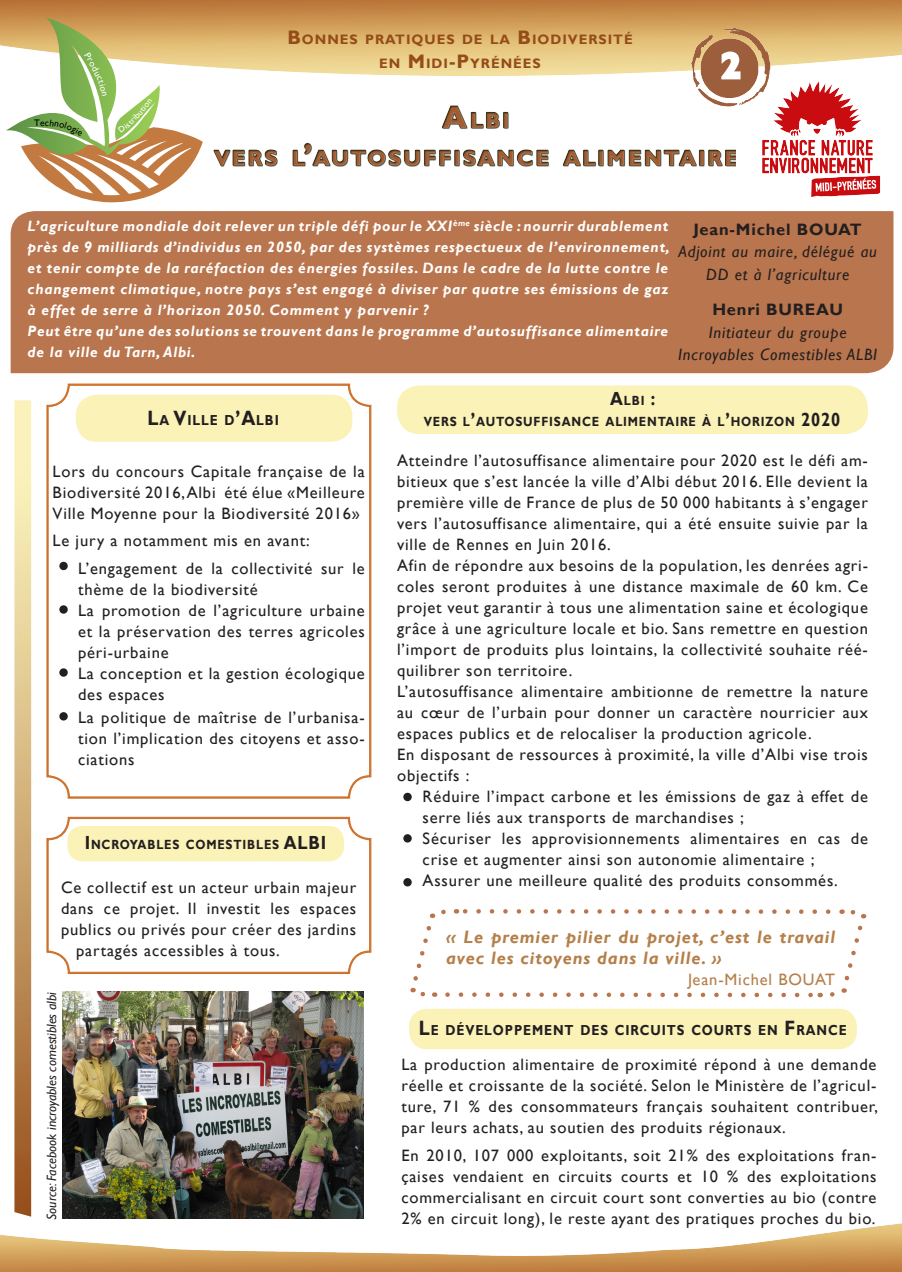
<style>
.page{position:relative;width:902px;height:1272px;background:#fff}
.page>*{position:absolute;margin:0;border:0;box-sizing:border-box;transform-origin:0 0}
.t1{font:700 36px "Gill Sans";color:#fff}
.t2{font:italic 700 18px/21px "Gill Sans";letter-spacing:.05em;color:#b57f49}
.t3{font:16.5px/21px "Gill Sans";letter-spacing:.05em;color:#231f20}
.t4{font:italic 16.5px/22.5px "Gill Sans";letter-spacing:.05em;color:#231f20;text-align:center}
.t5{font:700 16.5px "Gill Sans";letter-spacing:.05em;color:#231f20}
.t6{font:16.5px "Gill Sans";letter-spacing:.05em;color:#b57f49}
.t7{font:italic 700 15px/21px "Gill Sans";letter-spacing:.05em;color:#fff}
.t8{font:700 14.55px "Gill Sans";letter-spacing:.07em;color:#231f20;scale:.87 1}
.t9{font:700 13.65px/24px "Gill Sans";letter-spacing:.07em;color:#954c18;text-align:center}
.t10{font:italic 13.5px "Gill Sans";color:#231f20}
.t11{font:700 13.35px/21px "Gill Sans";letter-spacing:.07em;color:#231f20;text-align:center;scale:.87 1}
.t12{font:9.45px "Gill Sans";color:#000}
.s1{font-size:19.5px}
.s2{font-size:20.7px}
.s3{font-size:18.9px}
</style>
<div class="page">
<img style="left:0;top:1197px;width:901px;height:74px">
<img style="left:0;top:0;width:901px;height:76px">
<img style="left:689px;top:23px;width:82px;height:82px">
<svg style="left:410px;top:909px;width:456px;height:89px"></svg>
<div style="left:11px;top:211px;width:882px;height:162px;background:#b9754d"></div>
<img style="left:14px;top:400px;width:17px;height:816px">
<svg style="left:719px;top:49px;width:23px;height:32px"></svg>
<svg style="left:47px;top:384px;width:321px;height:411px"></svg>
<div style="left:48px;top:385px;width:322px;height:412px;border:1px solid #cd6e27;border-radius:21px"></div>
<div style="left:76px;top:395px;width:276px;height:47px;background:#fbf2b7;border-radius:21px"></div>
<div style="left:397px;top:385px;width:470px;height:49px;background:#fbf2b7;border-radius:23px"></div>
<div style="left:409px;top:1008px;width:447px;height:41px;background:#fbf2b7;border-radius:18px"></div>
<img style="left:758px;top:80px;width:123px;height:117px">
<div style="left:404px;top:793px;width:7px;height:7px;background:#231f20;border-radius:50%"></div>
<div style="left:403px;top:792px;width:8px;height:9px;border:2px solid #231f20;border-radius:50%"></div>
<div style="left:404px;top:834px;width:7px;height:7px;background:#231f20;border-radius:50%"></div>
<div style="left:403px;top:834px;width:8px;height:8px;border:2px solid #231f20;border-radius:50%"></div>
<div style="left:404px;top:878px;width:7px;height:7px;background:#231f20;border-radius:50%"></div>
<div style="left:403px;top:878px;width:8px;height:8px;border:2px solid #231f20;border-radius:50%"></div>
<div style="left:60px;top:562px;width:7px;height:7px;background:#231f20;border-radius:50%"></div>
<div style="left:59px;top:561px;width:9px;height:9px;border:2px solid #231f20;border-radius:50%"></div>
<div style="left:60px;top:606px;width:7px;height:7px;background:#231f20;border-radius:50%"></div>
<div style="left:59px;top:605px;width:9px;height:8px;border:2px solid #231f20;border-radius:50%"></div>
<div style="left:60px;top:669px;width:7px;height:7px;background:#231f20;border-radius:50%"></div>
<div style="left:59px;top:668px;width:9px;height:8px;border:2px solid #231f20;border-radius:50%"></div>
<div style="left:60px;top:713px;width:7px;height:6px;background:#231f20;border-radius:50%"></div>
<div style="left:59px;top:712px;width:9px;height:8px;border:2px solid #231f20;border-radius:50%"></div>
<img style="left:213px;top:97px;width:522px;height:70px">
<svg style="left:47px;top:817px;width:321px;height:156px"></svg>
<div style="left:48px;top:818px;width:322px;height:154px;border:1px solid #cd6e27;border-radius:21px"></div>
<div style="left:67px;top:826px;width:277px;height:35px;background:#fbf2b7;border-radius:15px"></div>
<img style="left:63px;top:991px;width:300px;height:227px">
<svg style="left:6px;top:17px;width:197px;height:185px"></svg>
<p class="t12" style="left:34px;top:117px;width:16px">Tec</p>
<p class="t9" style="left:287px;top:27px;width:347px"><span class="s1">B</span>ONNES PRATIQUES DE LA <span class="s1">B</span>IODIVERSITÉ<br>EN <span class="s1">M</span>IDI<span class="s1">-P</span>YRÉNÉES</p>
<h1 class="t1" style="left:720px;top:44px;width:21px">2</h1>
<p class="t7" style="left:28px;top:215px;width:643px">L’agriculture mondiale doit relever un triple défi pour le XXI<sup>ème</sup> siècle : nourrir durablement près de 9 milliards d’individus en 2050, par des systèmes respectueux de l’environnement, et tenir compte de la raréfaction des énergies fossiles. Dans le cadre de la lutte contre le changement climatique, notre pays s’est engagé à diviser par quatre ses émissions de gaz à effet de serre à l’horizon 2050. Comment y parvenir ?<br>Peut être qu’une des solutions se trouvent dans le programme d’autosuffisance alimentaire de la ville du Tarn, Albi.</p>
<p class="t5" style="left:693px;top:219px;width:170px">Jean-Michel BOUAT</p>
<p class="t4" style="left:678px;top:241px;width:200px">Adjoint au maire, délégué au<br>DD et à l’agriculture</p>
<p class="t5" style="left:712px;top:300px;width:132px">Henri BUREAU</p>
<p class="t4" style="left:678px;top:321px;width:200px">Initiateur du groupe<br>Incroyables Comestibles ALBI</p>
<p class="t8" style="left:147px;top:411px;width:152px"><span class="s2">L</span>A <span class="s2">V</span>ILLE D<span class="s2">’A</span>LBI</p>
<p class="t3" style="left:53px;top:461px;width:314px;text-align:justify">Lors du concours Capitale française de la Biodiversité 2016, Albi été élue «Meilleure Ville Moyenne pour la Biodiversité 2016»</p>
<p class="t3" style="left:78px;top:527px;width:288px;line-height:27.3px;text-indent:-26px">Le jury a notamment mis en avant:<br>L’engagement de la collectivité sur le</p>
<p class="t3" style="left:78px;top:579px;width:288px">thème de la biodiversité<br>La promotion de l’agriculture urbaine et la préservation des terres agricoles péri-urbaine<br>La conception et la gestion écologique des espaces</p>
<p class="t3" style="left:78px;top:707px;width:288px;text-align:justify">La politique de maîtrise de l’urbanisa&shy;tion l’implication des citoyens et asso&shy;ciations</p>
<p class="t11" style="left:85px;top:834px;width:276px"><span class="s3">I</span> NCROYABLES COMESTIBLES <span class="s3">ALBI</span></p>
<p class="t3" style="left:61px;top:877px;width:296px">Ce collectif est un acteur urbain majeur</p>
<p class="t3" style="left:61px;top:898px;width:296px">dans ce projet. Il investit les espaces</p>
<p class="t3" style="left:61px;top:919px;width:297px">publics ou privés pour créer des jardins</p>
<p class="t3" style="left:76px;top:940px;width:205px">partagés accessibles à tous.</p>
<p class="t10" style="left:44px;top:1219px;width:229px;rotate:-90deg">Source: Facebook incroyables comestibles albi</p>
<p class="t11" style="left:424px;top:390px;width:480px"><span class="s3">A</span>LBI <span class="s3">:<br></span>VERS L<span class="s3">’</span>AUTOSUFFISANCE ALIMENTAIRE À L<span class="s3">’</span>HORIZON <span class="s3">2020</span></p>
<p class="t3" style="left:397px;top:450px;width:472px">Atteindre l’autosuffisance alimentaire pour 2020 est le défi am&shy;bitieux que s’est lancée la ville d’Albi début 2016. Elle devient la première ville de France de plus de 50 000 habitants à s’engager vers l’autosuffisance alimentaire, qui a été ensuite suivie par la ville de Rennes en Juin 2016.<br>Afin de répondre aux besoins de la population, les denrées agri&shy;coles seront produites à une distance maximale de 60 km. Ce projet veut garantir à tous une alimentation saine et écologique grâce à une agriculture locale et bio. Sans remettre en question l’import de produits plus lointains, la collectivité souhaite réé&shy;quilibrer son territoire.<br>L’autosuffisance alimentaire ambitionne de remettre la nature au cœur de l’urbain pour donner un caractère nourricier aux espaces publics et de relocaliser la production agricole.<br>En disposant de ressources à proximité, la ville d’Albi vise trois objectifs :</p>
<p class="t3" style="left:422px;top:786px;width:447px">Réduire l’impact carbone et les émissions de gaz à effet de serre liés aux transports de marchandises ;<br>Sécuriser les approvisionnements alimentaires en cas de crise et augmenter ainsi son autonomie alimentaire ; Assurer une meilleure qualité des produits consommés.</p>
<p class="t2" style="left:446px;top:926px;width:390px">« Le premier pilier du projet, c’est le travail avec les citoyens dans la ville. »</p>
<p class="t6" style="left:688px;top:969px;width:149px">Jean-Michel BOUAT</p>
<p class="t8" style="left:418px;top:1021px;width:493px"><span class="s2">L</span>E DÉVELOPPEMENT DES CIRCUITS COURTS EN <span class="s2">F</span> RANCE</p>
<p class="t3" style="left:401px;top:1054px;width:478px;text-align:justify">La production alimentaire de proximité répond à une demande réelle et croissante de la société. Selon le Ministère de l’agricul&shy;ture, 71 % des consommateurs français souhaitent contribuer, par leurs achats, au soutien des produits régionaux.</p>
<p class="t3" style="left:401px;top:1144px;width:476px;text-align:justify">En 2010, 107 000 exploitants, soit 21% des exploitations fran&shy;çaises vendaient en circuits courts et 10 % des exploitations commercialisant en circuit court sont converties au bio (contre 2% en circuit long), le reste ayant des pratiques proches du bio.</p>
</div>
